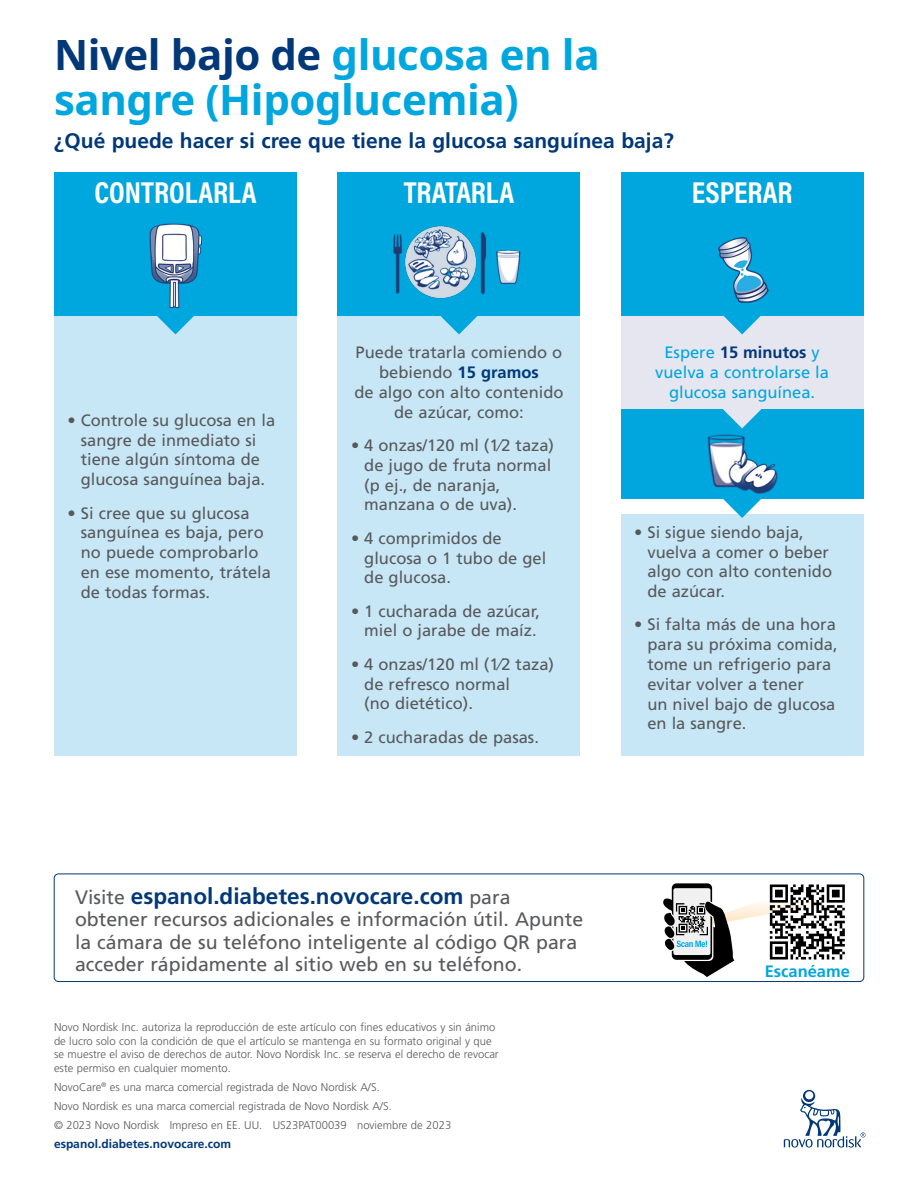
<style>
.page{position:relative;width:918px;height:1188px;background:#fff}
.page>*{position:absolute;margin:0;border:0;box-sizing:border-box;transform-origin:0 0}
.t1{font:700 42px/45px "Apis";letter-spacing:-.01em;color:#00a6de}
.t2{font:30.6px "Acumin Variable Concept";color:#fff}
.t3{font:700 22.5px "Frutiger LT Std";color:#003878}
.t4{font:700 21px "Frutiger LT Std";color:#003878}
.t5{font:19.5px/22.5px "Frutiger LT Std";color:#58595b}
.t6{font:16.5px/19.8px "Frutiger LT Std";color:#58595b}
.t7{font:16.5px/19.8px "Frutiger LT Std";color:#00a6de;text-align:center}
.t8{font:700 16.5px "Frutiger LT Std";color:#00a6de}
.t9{font:700 12px "Frutiger LT Std";color:#003878}
.t10{font:300 11.25px/13.5px "Frutiger LT Std";color:#58595b}
.s1{color:#003878}
.s2{font-weight:700;color:#003878}
.s3{font-weight:400;font-size:19.5px;color:#58595b}
</style>
<div class="page">
<div style="left:621px;top:514px;width:243px;height:242px;background:#c7e7f6"></div>
<div style="left:621px;top:386px;width:243px;height:113px;background:#00a6de"></div>
<div style="left:338px;top:303px;width:242px;height:453px;background:#c7e7f6"></div>
<div style="left:54px;top:317px;width:243px;height:439px;background:#c7e7f6"></div>
<div style="left:621px;top:315px;width:243px;height:94px;background:#e5e6f0"></div>
<svg style="left:723px;top:409px;width:38px;height:19px"></svg>
<svg style="left:723px;top:315px;width:38px;height:19px"></svg>
<svg style="left:723px;top:493px;width:38px;height:25px"></svg>
<div style="left:621px;top:172px;width:243px;height:143px;background:#00a6de"></div>
<svg style="left:440px;top:315px;width:38px;height:19px"></svg>
<div style="left:338px;top:172px;width:242px;height:143px;background:#00a6de"></div>
<img style="left:707px;top:435px;width:70px;height:58px">
<img style="left:393px;top:226px;width:128px;height:73px">
<svg style="left:156px;top:315px;width:39px;height:19px"></svg>
<div style="left:54px;top:172px;width:243px;height:143px;background:#00a6de"></div>
<svg style="left:784px;top:1090px;width:82px;height:58px"></svg>
<img style="left:719px;top:238px;width:49px;height:65px">
<img style="left:150px;top:224px;width:51px;height:83px">
<div style="left:54px;top:874px;width:810px;height:108px;border:1px solid #003878;border-radius:4px"></div>
<svg style="left:663px;top:883px;width:182px;height:94px"></svg>
<h1 class="t1" style="left:54px;top:33px;width:547px"><span class="s1">Nivel bajo de</span> glucosa en la sangre (Hipoglucemia)</h1>
<p class="t4" style="left:54px;top:128px;width:621px">¿Qué puede hacer si cree que tiene la glucosa sanguínea baja?</p>
<h2 class="t2" style="left:94px;top:172px;width:164px">CONTROLARLA</h2>
<h2 class="t2" style="left:404px;top:172px;width:112px">TRATARLA</h2>
<h2 class="t2" style="left:692px;top:172px;width:102px">ESPERAR</h2>
<p class="t6" style="left:68px;top:410px;width:209px;text-align:center">• Controle su glucosa en la sangre de inmediato si tiene algún síntoma de glucosa sanguínea baja.</p>
<p class="t6" style="left:81px;top:503px;width:192px;text-indent:-13px">• Si cree que su glucosa sanguínea es baja, pero no puede comprobarlo en ese momento, trátela de todas formas.</p>
<p class="t6" style="left:355px;top:343px;width:211px;text-align:center">Puede tratarla comiendo o bebiendo <span class="s2">15 gramos<br></span>de algo con alto contenido de azúcar, como:</p>
<p class="t6" style="left:364px;top:436px;width:191px;text-indent:-13px">• 4 onzas/120 ml (1⁄2 taza) de jugo de fruta normal (p ej., de naranja, manzana o de uva).</p>
<p class="t6" style="left:364px;top:528px;width:184px;text-indent:-13px">• 4 comprimidos de glucosa o 1 tubo de gel de glucosa.</p>
<p class="t6" style="left:351px;top:601px;width:191px;text-align:center">• 1 cucharada de azúcar, miel o jarabe de maíz.</p>
<p class="t6" style="left:364px;top:654px;width:191px;text-indent:-13px">• 4 onzas/120 ml (1⁄2 taza) de refresco normal<br>(no dietético).</p>
<p class="t6" style="left:351px;top:727px;width:189px">• 2 cucharadas de pasas.</p>
<p class="t7" style="left:655px;top:343px;width:175px">Espere <span class="s2">15 minutos</span> y vuelva a controlarse la glucosa sanguínea.</p>
<p class="t6" style="left:647px;top:522px;width:186px;text-indent:-13px">• Si sigue siendo baja, vuelva a comer o beber algo con alto contenido de azúcar.</p>
<p class="t6" style="left:647px;top:615px;width:192px;text-indent:-13px">• Si falta más de una hora para su próxima comida, tome un refrigerio para evitar volver a tener<br>un nivel bajo de glucosa en la sangre.</p>
<h3 class="t3" style="left:75px;top:883px;width:437px"><span class="s3">Visite</span> espanol.diabetes.novocare.com <span class="s3">para</span></h3>
<p class="t5" style="left:75px;top:908px;width:510px">obtener recursos adicionales e información útil. Apunte la cámara de su teléfono inteligente al código QR para acceder rápidamente al sitio web en su teléfono.</p>
<p class="t10" style="left:54px;top:1021px;width:446px">Novo Nordisk Inc. autoriza la reproducción de este artículo con fines educativos y sin ánimo de lucro solo con la condición de que el artículo se mantenga en su formato original y que se muestre el aviso de derechos de autor. Novo Nordisk Inc. se reserva el derecho de revocar este permiso en cualquier momento.</p>
<p class="t10" style="left:54px;top:1078px;width:399px;line-height:18.9px">NovoCare<sup>®</sup> es una marca comercial registrada de Novo Nordisk A/S.<br>Novo Nordisk es una marca comercial registrada de Novo Nordisk A/S.<br>© 2023 Novo Nordisk Impreso en EE. UU. US23PAT00039 noviembre de 2023</p>
<p class="t9" style="left:54px;top:1136px;width:179px">espanol.diabetes.novocare.com</p>
<p class="t8" style="left:765px;top:962px;width:87px">Escanéame</p>
</div>
